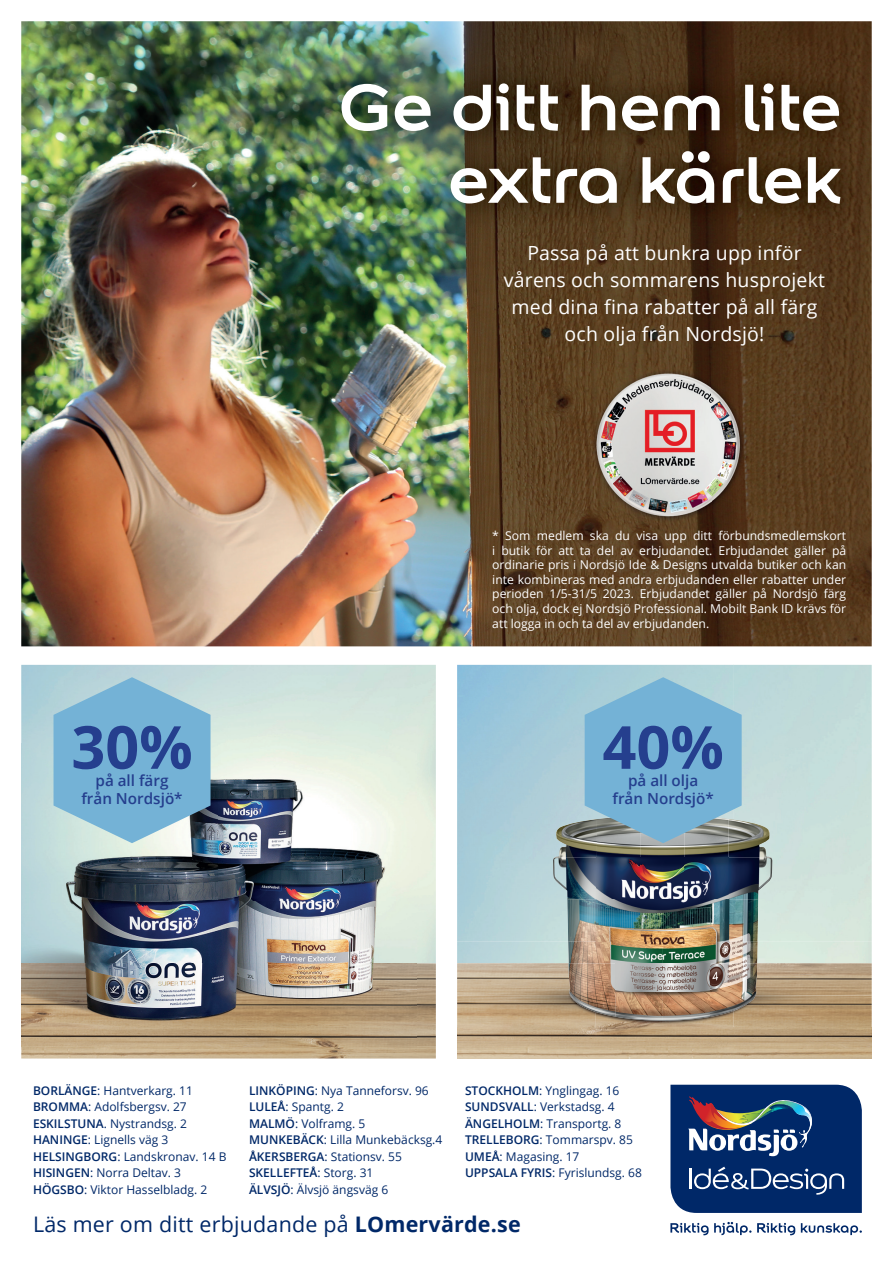
<style>
.page{position:relative;width:893px;height:1263px;background:#fff}
.page>*{position:absolute;margin:0;border:0;box-sizing:border-box;transform-origin:0 0}
.t1{font:700 70.2px/72.4px "Colour Sans";letter-spacing:-.01em;color:#fff;text-align:right}
.t2{font:700 59.4px "Open Sans";color:#253f8e}
.t3{font:21.45px "Open Sans";letter-spacing:.01em;color:#002868}
.t4{font:19.5px/27px "Open Sans";letter-spacing:.01em;color:#fff;text-align:center}
.t5{font:600 15.3px/17.5px "Open Sans";color:#253f8e;text-align:center}
.t6{font:12.15px/14.5px "Open Sans";color:#fff;text-align:justify}
.t7{font:12px/16.5px "Open Sans";color:#002868}
.s1{font-weight:600}
.s2{font-weight:700}
</style>
<div class="page">
<img style="left:21px;top:21px;width:851px;height:625px">
<img style="left:313px;top:55px;width:555px;height:178px">
<img style="left:586px;top:363px;width:167px;height:168px">
<svg style="left:670px;top:1085px;width:192px;height:128px;background:#254477"></svg>
<svg style="left:670px;top:1222px;width:81px;height:13px"></svg>
<svg style="left:757px;top:1223px;width:38px;height:12px"></svg>
<svg style="left:801px;top:1223px;width:61px;height:12px"></svg>
<img style="left:457px;top:665px;width:276px;height:199px">
<img style="left:457px;top:864px;width:112px;height:131px">
<img style="left:733px;top:665px;width:139px;height:277px">
<img style="left:21px;top:665px;width:363px;height:79px">
<img style="left:21px;top:963px;width:415px;height:95px">
<img style="left:457px;top:1027px;width:415px;height:31px">
<img style="left:21px;top:744px;width:396px;height:302px">
<img style="left:756px;top:942px;width:116px;height:53px">
<img style="left:457px;top:995px;width:138px;height:32px">
<img style="left:595px;top:1017px;width:138px;height:10px">
<img style="left:733px;top:995px;width:139px;height:32px">
<img style="left:553px;top:819px;width:44px;height:81px">
<img style="left:641px;top:843px;width:87px;height:14px">
<img style="left:728px;top:819px;width:43px;height:38px">
<img style="left:597px;top:857px;width:175px;height:43px">
<img style="left:567px;top:900px;width:191px;height:63px">
<img style="left:569px;top:963px;width:188px;height:29px">
<img style="left:569px;top:992px;width:47px;height:25px">
<img style="left:616px;top:992px;width:94px;height:29px">
<img style="left:710px;top:992px;width:46px;height:25px">
<svg style="left:585px;top:677px;width:157px;height:166px;background:#7eb3cf"></svg>
<svg style="left:54px;top:677px;width:157px;height:166px;background:#83b8d4"></svg>
<h1 class="t1" style="left:338px;top:65px;width:505px">Ge ditt hem lite extra kärlek</h1>
<h3 class="t4" style="left:504px;top:239px;width:323px">Passa på att bunkra upp inför vårens och sommarens husprojekt med dina fina rabatter på all färg och olja från Nordsjö!</h3>
<h2 class="t2" style="left:71px;top:705px;width:123px">30%</h2>
<p class="t5" style="left:81px;top:772px;width:103px">på all färg från Nordsjö*</p>
<p class="t6" style="left:492px;top:528px;width:355px">* Som medlem ska du visa upp ditt förbundsmedlemskort i butik för att ta del av erbjudandet. Erbjudandet gäller på ordinarie pris i Nordsjö Ide &amp; Designs utvalda butiker och kan inte kombineras med andra erbjudanden eller rabatter under perioden 1/5-31/5 2023. Erbjudandet gäller på Nordsjö färg och olja, dock ej Nordsjö Professional. Mobilt Bank ID krävs för att logga in och ta del av erbjudanden.</p>
<h2 class="t2" style="left:602px;top:705px;width:123px">40%</h2>
<p class="t5" style="left:612px;top:772px;width:103px">på all olja från Nordsjö*</p>
<p class="t7" style="left:33px;top:1082px;width:195px"><span class="s1">BORLÄNGE</span>: Hantverkarg. 11<br><span class="s1">BROMMA</span>: Adolfsbergsv. 27<br><span class="s1">ESKILSTUNA</span>. Nystrandsg. 2<br><span class="s1">HANINGE</span>: Lignells väg 3<br><span class="s1">HELSINGBORG</span>: Landskronav. 14 B<br><span class="s1">HISINGEN</span>: Norra Deltav. 3<br><span class="s1">HÖGSBO</span>: Viktor Hasselbladg. 2</p>
<p class="t7" style="left:249px;top:1082px;width:195px"><span class="s1">LINKÖPING</span>: Nya Tanneforsv. 96<br><span class="s1">LULEÅ</span>: Spantg. 2<br><span class="s1">MALMÖ</span>: Volframg. 5<br><span class="s1">MUNKEBÄCK</span>: Lilla Munkebäcksg.4<br><span class="s1">ÅKERSBERGA</span>: Stationsv. 55<br><span class="s1">SKELLEFTEÅ</span>: Storg. 31<br><span class="s1">ÄLVSJÖ</span>: Älvsjö ängsväg 6</p>
<p class="t7" style="left:465px;top:1082px;width:178px"><span class="s1">STOCKHOLM</span>: Ynglingag. 16<br><span class="s1">SUNDSVALL</span>: Verkstadsg. 4<br><span class="s1">ÄNGELHOLM</span>: Transportg. 8<br><span class="s1">TRELLEBORG</span>: Tommarspv. 85<br><span class="s1">UMEÅ</span>: Magasing. 17<br><span class="s1">UPPSALA FYRIS</span>: Fyrislundsg. 68</p>
<h3 class="t3" style="left:33px;top:1210px;width:489px">Läs mer om ditt erbjudande på <span class="s2">LOmervärde.se</span></h3>
</div>
